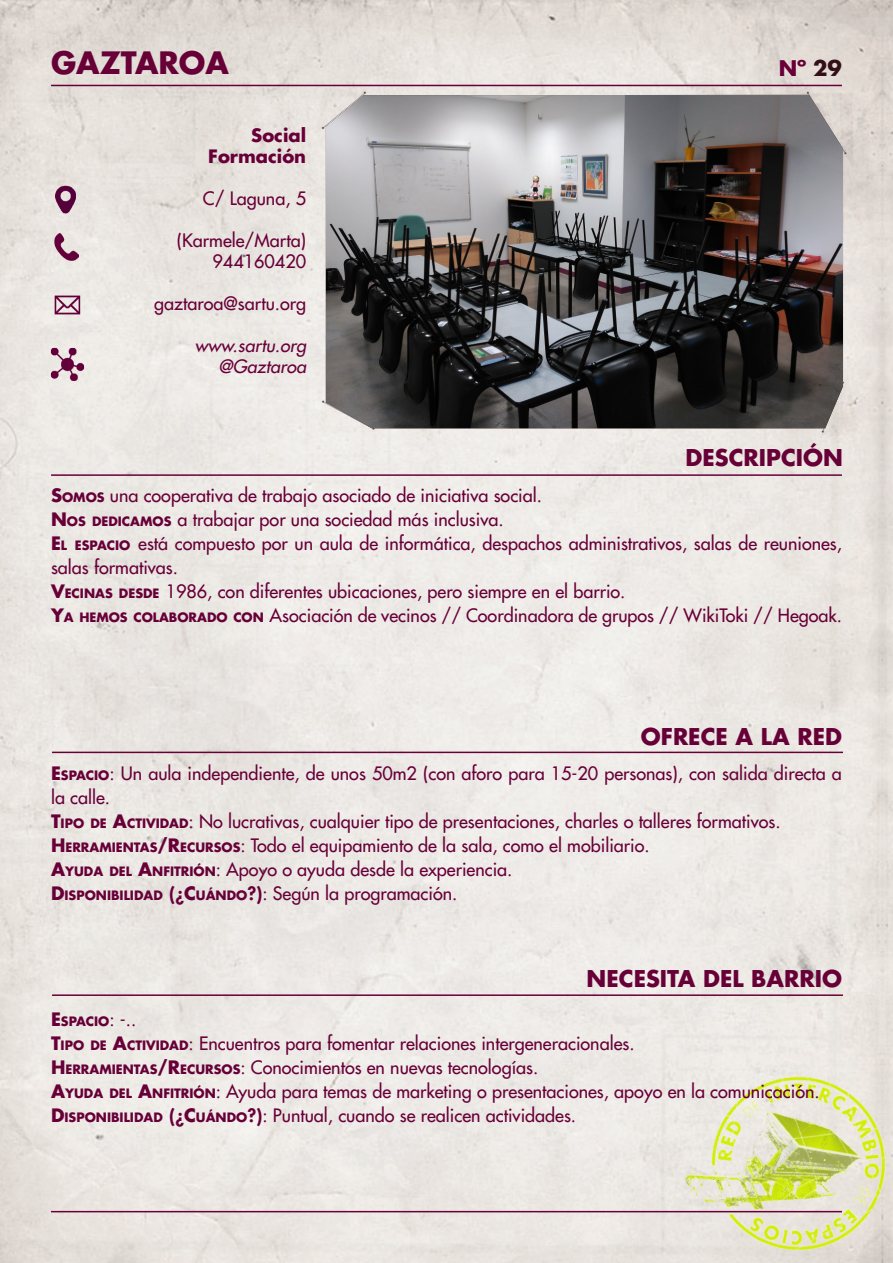
<style>
.page{position:relative;width:893px;height:1263px;background:#fff}
.page>*{position:absolute;margin:0;border:0;box-sizing:border-box;transform-origin:0 0}
.t1{font:700 30px "Futura LT";color:#680038}
.t2{font:700 22.5px "Futura LT";color:#680038}
.t3{font:700 21px "Futura LT";color:#680038}
.t4{font:18px/24px "Futura LT";color:#680038}
.t5{font:italic 18px "Futura LT";color:#680038}
.t6{font:700 18px "Futura LT";color:#680038}
.t7{font:700 12.6px "Futura LT";color:#680038}
.s1{color:#331017}
.s2{font-weight:700}
.s3{font-weight:700;font-size:12.6px}
.s4{font-weight:800}
.s5{font-size:18px}
.s6{font-weight:400;font-size:18px}
</style>
<div class="page">
<img style="left:0;top:0;width:893px;height:1263px">
<img style="left:326px;top:95px;width:517px;height:333px">
<hr style="left:51px;top:85px;width:791px;height:1px;background:#680038">
<hr style="left:51px;top:474px;width:791px;height:2px;background:#680038">
<hr style="left:52px;top:752px;width:791px;height:1px;background:#680038">
<hr style="left:52px;top:994px;width:791px;height:2px;background:#680038">
<hr style="left:51px;top:1211px;width:791px;height:1px;background:#690039">
<img style="left:53px;top:183px;width:28px;height:32px">
<img style="left:51px;top:294px;width:32px;height:22px">
<img style="left:50px;top:346px;width:35px;height:35px">
<img style="left:52px;top:233px;width:27px;height:27px">
<img style="left:676px;top:1043px;width:217px;height:220px">
<p class="t1" style="left:51px;top:43px;width:179px">GAZTAROA</p>
<p class="t3" style="left:779px;top:54px;width:65px">Nº <span class="s1">29</span></p>
<p class="t6" style="left:251px;top:123px;width:56px">Social</p>
<p class="t6" style="left:208px;top:144px;width:99px">Formación</p>
<p class="t4" style="left:203px;top:186px;width:105px">C/ Laguna, 5</p>
<p class="t4" style="left:177px;top:228px;width:131px">(Karmele/Marta)</p>
<p class="t4" style="left:213px;top:249px;width:95px">944160420</p>
<p class="t4" style="left:154px;top:291px;width:154px">gaztaroa@sartu.org</p>
<p class="t5" style="left:195px;top:334px;width:113px">www.sartu.org</p>
<p class="t5" style="left:218px;top:355px;width:89px">@Gaztaroa</p>
<p class="t2" style="left:686px;top:442px;width:159px">DESCRIPCIÓN</p>
<p class="t4" style="left:51px;top:483px;width:493px"><span class="s2">S</span><span class="s3">OMOS</span> una cooperativa de trabajo asociado de iniciativa social.</p>
<p class="t4" style="left:51px;top:507px;width:454px"><span class="s2">N</span><span class="s3">OS DEDICAMOS</span> a trabajar por una sociedad más inclusiva.</p>
<p class="t4" style="left:51px;top:531px;width:792px"><span class="s2">E</span><span class="s3">L ESPACIO</span> está compuesto por un aula de informática, despachos administrativos, salas de reuniones, salas formativas.</p>
<p class="t4" style="left:51px;top:579px;width:576px"><span class="s2">V</span><span class="s3">ECINAS DESDE</span> 1986, con diferentes ubicaciones, pero siempre en el barrio.</p>
<p class="t4" style="left:51px;top:603px;width:792px"><span class="s2">Y</span><span class="s3">A HEMOS COLABORADO CON</span> Asociación de vecinos // Coordinadora de grupos // WikiToki // Hegoak.</p>
<p class="t2" style="left:641px;top:722px;width:203px">OFRECE A LA RED</p>
<p class="t4" style="left:51px;top:761px;width:792px"><span class="s2">E</span><span class="s3">SPACIO</span>: Un aula independiente, de unos 50m2 (con aforo para 15-20 personas), con salida directa a la calle.</p>
<p class="t4" style="left:51px;top:809px;width:731px"><span class="s2">T</span><span class="s3">IPO DE</span> <span class="s2">A</span><span class="s3">CTIVIDAD</span>: No lucrativas, cualquier tipo de presentaciones, charles o talleres formativos.</p>
<p class="t4" style="left:51px;top:833px;width:600px"><span class="s2">H</span><span class="s3">ERRAMIENTAS</span><span class="s2">/R</span><span class="s3">ECURSOS</span>: Todo el equipamiento de la sala, como el mobiliario.</p>
<p class="t4" style="left:51px;top:857px;width:463px"><span class="s2">A</span><span class="s3">YUDA DEL</span> <span class="s2">A</span><span class="s3">NFITRIÓN</span>: Apoyo o ayuda desde la experiencia.</p>
<p class="t4" style="left:51px;top:881px;width:408px"><span class="s2">D</span><span class="s3">ISPONIBILIDAD</span> <span class="s2">(</span><span class="s4">¿</span><span class="s2">C</span><span class="s3">UÁNDO</span><span class="s4">?</span><span class="s2">)</span>: Según la programación.</p>
<p class="t2" style="left:587px;top:963px;width:257px">NECESITA DEL BARRIO</p>
<p class="t7" style="left:51px;top:1013px;width:87px"><span class="s5">E</span>SPACIO<span class="s6">: -</span><span class="s6">..</span></p>
<p class="t4" style="left:51px;top:1031px;width:585px"><span class="s2">T</span><span class="s3">IPO DE</span> <span class="s2">A</span><span class="s3">CTIVIDAD</span>: Encuentros para fomentar relaciones intergeneracionales.</p>
<p class="t4" style="left:51px;top:1055px;width:489px"><span class="s2">H</span><span class="s3">ERRAMIENTAS</span><span class="s2">/R</span><span class="s3">ECURSOS</span>: Conocimientos en nuevas tecnologías.</p>
<p class="t4" style="left:51px;top:1079px;width:770px"><span class="s2">A</span><span class="s3">YUDA DEL</span> <span class="s2">A</span><span class="s3">NFITRIÓN</span>: Ayuda para temas de marketing o presentaciones, apoyo en la comunicación.</p>
<p class="t4" style="left:51px;top:1103px;width:527px"><span class="s2">D</span><span class="s3">ISPONIBILIDAD</span> <span class="s2">(</span><span class="s4">¿</span><span class="s2">C</span><span class="s3">UÁNDO</span><span class="s4">?</span><span class="s2">)</span>: Puntual, cuando se realicen actividades.</p>
</div>
